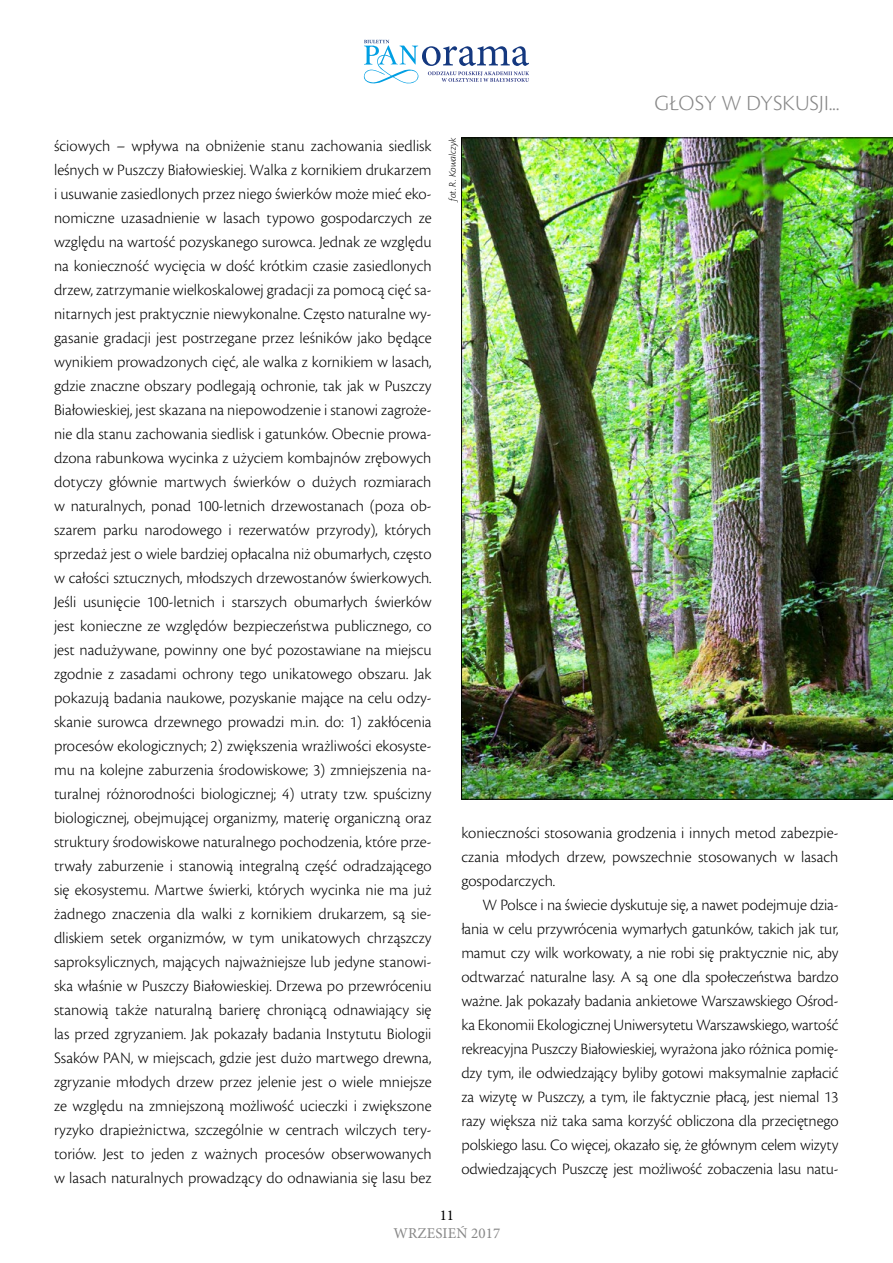
<style>
.page{position:relative;width:893px;height:1263px;background:#fff}
.page>*{position:absolute;margin:0;border:0;box-sizing:border-box;transform-origin:0 0}
.t1{font:300 22.5px "Cronos Pro";letter-spacing:.01em;color:#878787}
.t2{font:300 16.5px/24px "Cronos Pro";letter-spacing:-.005em;color:#000;text-align:justify}
.t3{font:15px "Minion Pro";letter-spacing:.01em;color:#878787}
.t4{font:15px "Minion Pro";color:#000}
.t5{font:italic 300 10.5px "Cronos Pro";letter-spacing:-.005em;color:#000}
</style>
<div class="page">
<svg style="left:364px;top:40px;width:165px;height:44px"></svg>
<img style="left:461px;top:138px;width:432px;height:661px">
<p class="t2" style="left:54px;top:133px;width:379px">ściowych – wpływa na obniżenie stanu zachowania siedlisk leśnych w Puszczy Białowieskiej. Walka z kornikiem drukarzem i usuwanie zasiedlonych przez niego świerków może mieć eko&shy;nomiczne uzasadnienie w lasach typowo gospodarczych ze względu na wartość pozyskanego surowca. Jednak ze względu na konieczność wycięcia w dość krótkim czasie zasiedlonych drzew, zatrzymanie wielkoskalowej gradacji za pomocą cięć sa&shy;nitarnych jest praktycznie niewykonalne. Często naturalne wy&shy;gasanie gradacji jest postrzegane przez leśników jako będące wynikiem prowadzonych cięć, ale walka z kornikiem w lasach, gdzie znaczne obszary podlegają ochronie, tak jak w Puszczy Białowieskiej, jest skazana na niepowodzenie i stanowi zagroże&shy;nie dla stanu zachowania siedlisk i gatunków. Obecnie prowa&shy;dzona rabunkowa wycinka z użyciem kombajnów zrębowych dotyczy głównie martwych świerków o dużych rozmiarach w naturalnych, ponad 100-letnich drzewostanach (poza ob&shy;szarem parku narodowego i rezerwatów przyrody), których sprzedaż jest o wiele bardziej opłacalna niż obumarłych, często w całości sztucznych, młodszych drzewostanów świerkowych.<br>Jeśli usunięcie 100-letnich i starszych obumarłych świerków jest konieczne ze względów bezpieczeństwa publicznego, co jest nadużywane, powinny one być pozostawiane na miejscu zgodnie z zasadami ochrony tego unikatowego obszaru. Jak pokazują badania naukowe, pozyskanie mające na celu odzy&shy;skanie surowca drzewnego prowadzi m.in. do: 1) zakłócenia procesów ekologicznych; 2) zwiększenia wrażliwości ekosyste&shy;mu na kolejne zaburzenia środowiskowe; 3) zmniejszenia na&shy;turalnej różnorodności biologicznej; 4) utraty tzw. spuścizny biologicznej, obejmującej organizmy, materię organiczną oraz struktury środowiskowe naturalnego pochodzenia, które prze&shy;trwały zaburzenie i stanowią integralną część odradzającego się ekosystemu. Martwe świerki, których wycinka nie ma już żadnego znaczenia dla walki z kornikiem drukarzem, są sie&shy;dliskiem setek organizmów, w tym unikatowych chrząszczy saproksylicznych, mających najważniejsze lub jedyne stanowi&shy;ska właśnie w Puszczy Białowieskiej. Drzewa po przewróceniu stanowią także naturalną barierę chroniącą odnawiający się las przed zgryzaniem. Jak pokazały badania Instytutu Biologii Ssaków PAN, w miejscach, gdzie jest dużo martwego drewna, zgryzanie młodych drzew przez jelenie jest o wiele mniejsze ze względu na zmniejszoną możliwość ucieczki i zwiększone ryzyko drapieżnictwa, szczególnie w centrach wilczych tery&shy;toriów. Jest to jeden z ważnych procesów obserwowanych w lasach naturalnych prowadzący do odnawiania się lasu bez</p>
<p class="t5" style="left:446px;top:201px;width:65px;rotate:-90deg">fot. R. Kowalczyk</p>
<h1 class="t1" style="left:655px;top:90px;width:186px">GŁOSY W DYSKUSJI...</h1>
<p class="t2" style="left:461px;top:821px;width:379px">konieczności stosowania grodzenia i innych metod zabezpie&shy;czania młodych drzew, powszechnie stosowanych w lasach gospodarczych.</p>
<p class="t2" style="left:461px;top:893px;width:379px;text-indent:21px">W Polsce i na świecie dyskutuje się, a nawet podejmuje dzia&shy;łania w celu przywrócenia wymarłych gatunków, takich jak tur, mamut czy wilk workowaty, a nie robi się praktycznie nic, aby odtwarzać naturalne lasy. A są one dla społeczeństwa bardzo ważne. Jak pokazały badania ankietowe Warszawskiego Ośrod&shy;ka Ekonomii Ekologicznej Uniwersytetu Warszawskiego, wartość rekreacyjna Puszczy Białowieskiej, wyrażona jako różnica pomię&shy;dzy tym, ile odwiedzający byliby gotowi maksymalnie zapłacić za wizytę w Puszczy, a tym, ile faktycznie płacą, jest niemal 13 razy większa niż taka sama korzyść obliczona dla przeciętnego polskiego lasu. Co więcej, okazało się, że głównym celem wizyty odwiedzających Puszczę jest możliwość zobaczenia lasu natu-</p>
<p class="t4" style="left:440px;top:1205px;width:16px">11</p>
<p class="t3" style="left:393px;top:1223px;width:109px">WRZESIEŃ 2017</p>
</div>
